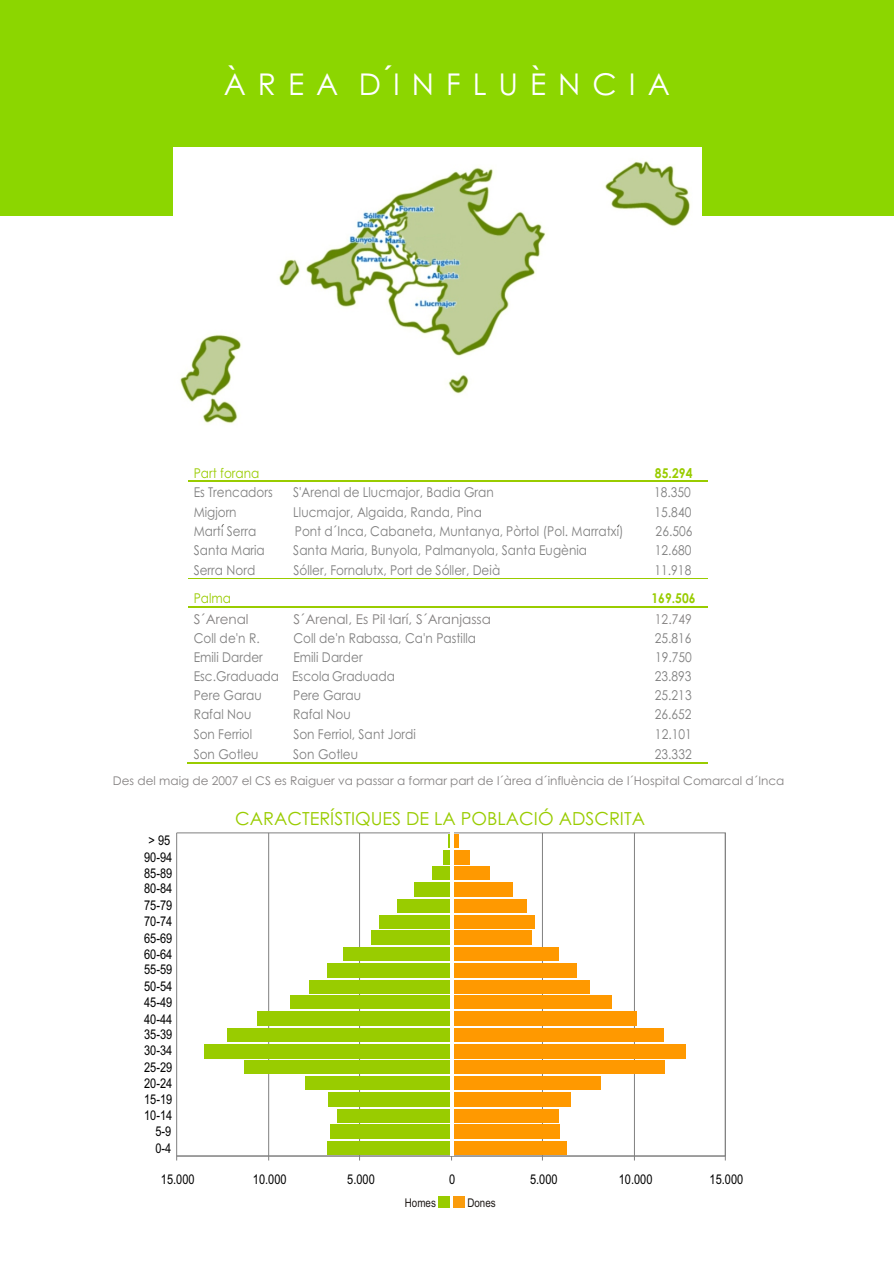
<style>
.page{position:relative;width:894px;height:1263px;background:#fff}
.page>*{position:absolute;margin:0;border:0;box-sizing:border-box;transform-origin:0 0}
.t1{font:30px "Century Gothic";letter-spacing:.4em;color:#fff}
.t2{font:700 22.65px "Century Gothic";color:#fff}
.t3{font:18px "Century Gothic";color:#9c0}
.t4{font:13.5px "Century Gothic";letter-spacing:.005em;color:#808080;scale:.89 1}
.t5{font:13.5px "Arial Narrow";color:#000}
.t6{font:13.5px "Century Gothic";color:#858282}
.t7{font:13.5px "Century Gothic";color:#9c0;scale:.89 1}
.t8{font:700 13.5px "Century Gothic";letter-spacing:.005em;color:#9c0;scale:.89 1}
.t9{font:13.5px "Century Gothic";color:#858282;scale:.89 1}
.t10{font:12px "Century Gothic";color:#858282}
.t11{font:12px "Arial Narrow";color:#1f1a17}
</style>
<div class="page">
<div style="left:0;top:0;width:894px;height:216px;background:#8cd600"></div>
<hr style="left:188px;top:480px;width:520px;height:2px;background:#9c0">
<hr style="left:188px;top:578px;width:520px;height:1px;background:#9c0">
<hr style="left:188px;top:606px;width:520px;height:2px;background:#9c0">
<hr style="left:187px;top:762px;width:101px;height:1px;background:#9c0">
<hr style="left:287px;top:762px;width:352px;height:1px;background:#9c0">
<hr style="left:638px;top:762px;width:70px;height:1px;background:#9c0">
<hr style="left:176px;top:833px;width:1px;height:323px;background:#808080">
<hr style="left:268px;top:833px;width:1px;height:323px;background:#808080">
<hr style="left:359px;top:833px;width:1px;height:323px;background:#808080">
<hr style="left:542px;top:833px;width:1px;height:323px;background:#808080">
<hr style="left:634px;top:833px;width:1px;height:323px;background:#808080">
<hr style="left:725px;top:833px;width:1px;height:323px;background:#808080">
<div style="left:327px;top:1141px;width:125px;height:14px;background:#9c0"></div>
<div style="left:330px;top:1125px;width:122px;height:14px;background:#9c0"></div>
<div style="left:337px;top:1109px;width:115px;height:13px;background:#9c0"></div>
<div style="left:328px;top:1092px;width:124px;height:15px;background:#9c0"></div>
<div style="left:305px;top:1076px;width:147px;height:14px;background:#9c0"></div>
<div style="left:244px;top:1061px;width:208px;height:13px;background:#9c0"></div>
<div style="left:204px;top:1044px;width:248px;height:14px;background:#9c0"></div>
<div style="left:227px;top:1028px;width:225px;height:14px;background:#9c0"></div>
<div style="left:257px;top:1011px;width:195px;height:15px;background:#9c0"></div>
<div style="left:290px;top:996px;width:162px;height:13px;background:#9c0"></div>
<div style="left:309px;top:980px;width:143px;height:13px;background:#9c0"></div>
<div style="left:327px;top:963px;width:125px;height:15px;background:#9c0"></div>
<div style="left:343px;top:947px;width:109px;height:14px;background:#9c0"></div>
<div style="left:371px;top:931px;width:81px;height:14px;background:#9c0"></div>
<div style="left:379px;top:915px;width:73px;height:13px;background:#9c0"></div>
<div style="left:397px;top:899px;width:55px;height:14px;background:#9c0"></div>
<div style="left:415px;top:882px;width:37px;height:15px;background:#9c0"></div>
<div style="left:432px;top:867px;width:20px;height:13px;background:#9c0"></div>
<div style="left:443px;top:850px;width:9px;height:14px;background:#9c0"></div>
<hr style="left:448px;top:834px;width:4px;height:13px;background:#9c0">
<div style="left:452px;top:1141px;width:115px;height:14px;background:#f90"></div>
<div style="left:452px;top:1125px;width:108px;height:14px;background:#f90"></div>
<div style="left:452px;top:1109px;width:107px;height:13px;background:#f90"></div>
<div style="left:452px;top:1092px;width:118px;height:15px;background:#f90"></div>
<div style="left:452px;top:1076px;width:149px;height:14px;background:#f90"></div>
<div style="left:452px;top:1061px;width:213px;height:13px;background:#f90"></div>
<div style="left:452px;top:1044px;width:234px;height:14px;background:#f90"></div>
<div style="left:452px;top:1028px;width:212px;height:14px;background:#f90"></div>
<div style="left:452px;top:1011px;width:185px;height:15px;background:#f90"></div>
<div style="left:452px;top:996px;width:160px;height:13px;background:#f90"></div>
<div style="left:452px;top:980px;width:138px;height:13px;background:#f90"></div>
<div style="left:452px;top:963px;width:125px;height:15px;background:#f90"></div>
<div style="left:452px;top:947px;width:107px;height:14px;background:#f90"></div>
<div style="left:452px;top:931px;width:80px;height:14px;background:#f90"></div>
<div style="left:452px;top:915px;width:83px;height:13px;background:#f90"></div>
<div style="left:452px;top:899px;width:75px;height:14px;background:#f90"></div>
<div style="left:452px;top:882px;width:61px;height:15px;background:#f90"></div>
<div style="left:452px;top:867px;width:38px;height:13px;background:#f90"></div>
<div style="left:452px;top:850px;width:18px;height:14px;background:#f90"></div>
<svg style="left:454px;top:834px;width:5px;height:13px"></svg>
<hr style="left:177px;top:1156px;width:548px;height:1px;background:#808080">
<hr style="left:450px;top:833px;width:3px;height:323px;background:#fff">
<div style="left:453px;top:1196px;width:12px;height:12px;background:#fa9c0d"></div>
<div style="left:438px;top:1196px;width:12px;height:12px;background:#9c0"></div>
<img style="left:174px;top:148px;width:527px;height:276px">
<h2 class="t2" style="left:228px;top:67px;width:11px">`</h2>
<h1 class="t1" style="left:224px;top:73px;width:116px">AREA</h1>
<h2 class="t2" style="left:532px;top:67px;width:11px">`</h2>
<h1 class="t1" style="left:359px;top:73px;width:313px">DINFLUENCIA</h1>
<p class="t7" style="left:194px;top:467px;width:75px">Part forana</p>
<p class="t8" style="left:655px;top:467px;width:44px">85.294</p>
<p class="t4" style="left:194px;top:487px;width:90px">Es Trencadors</p>
<p class="t4" style="left:293px;top:487px;width:227px">S'Arenal de Llucmajor, Badia Gran</p>
<p class="t4" style="left:654px;top:487px;width:43px">18.350</p>
<p class="t4" style="left:194px;top:506px;width:50px">Migjorn</p>
<p class="t4" style="left:293px;top:506px;width:213px">Llucmajor, Algaida, Randa, Pina</p>
<p class="t4" style="left:654px;top:506px;width:43px">15.840</p>
<p class="t4" style="left:194px;top:526px;width:72px">Marti Serra</p>
<p class="t4" style="left:295px;top:526px;width:371px">Pont d´Inca, Cabaneta, Muntanya, Pòrtol (Pol. Marratxi)</p>
<p class="t4" style="left:656px;top:526px;width:43px">26.506</p>
<p class="t4" style="left:194px;top:545px;width:81px">Santa Maria</p>
<p class="t4" style="left:293px;top:545px;width:332px">Santa Maria, Bunyola, Palmanyola, Santa Eugènia</p>
<p class="t4" style="left:655px;top:545px;width:43px">12.680</p>
<p class="t4" style="left:194px;top:565px;width:71px">Serra Nord</p>
<p class="t4" style="left:293px;top:565px;width:234px">Sóller, Fornalutx, Port de Sóller, Deià</p>
<p class="t4" style="left:655px;top:565px;width:43px">11.918</p>
<p class="t7" style="left:194px;top:593px;width:44px">Palma</p>
<p class="t8" style="left:652px;top:593px;width:51px">169.506</p>
<p class="t9" style="left:655px;top:614px;width:43px">12.749</p>
<p class="t4" style="left:194px;top:633px;width:76px">Coll de'n R.</p>
<p class="t4" style="left:293px;top:633px;width:207px">Coll de'n Rabassa, Ca'n Pastilla</p>
<p class="t4" style="left:655px;top:633px;width:43px">25.816</p>
<p class="t4" style="left:194px;top:652px;width:79px">Emili Darder</p>
<p class="t4" style="left:293px;top:652px;width:79px">Emili Darder</p>
<p class="t4" style="left:655px;top:652px;width:43px">19.750</p>
<p class="t4" style="left:194px;top:671px;width:228px">Esc.Graduada Escola Graduada</p>
<p class="t4" style="left:655px;top:671px;width:43px">23.893</p>
<p class="t4" style="left:194px;top:690px;width:78px">Pere Garau</p>
<p class="t4" style="left:293px;top:690px;width:78px">Pere Garau</p>
<p class="t4" style="left:655px;top:690px;width:43px">25.213</p>
<p class="t4" style="left:194px;top:709px;width:66px">Rafal Nou</p>
<p class="t4" style="left:293px;top:709px;width:66px">Rafal Nou</p>
<p class="t4" style="left:655px;top:709px;width:43px">26.652</p>
<p class="t4" style="left:194px;top:729px;width:67px">Son Ferriol</p>
<p class="t4" style="left:293px;top:729px;width:139px">Son Ferriol, Sant Jordi</p>
<p class="t4" style="left:655px;top:729px;width:43px">12.101</p>
<p class="t4" style="left:194px;top:749px;width:74px">Son Gotleu</p>
<p class="t4" style="left:293px;top:749px;width:74px">Son Gotleu</p>
<p class="t4" style="left:655px;top:749px;width:43px">23.332</p>
<p class="t6" style="left:194px;top:614px;width:56px">S´Arenal</p>
<p class="t6" style="left:294px;top:614px;width:199px">S´Arenal, Es Pil·larí, S´Aranjassa</p>
<p class="t10" style="left:113px;top:776px;width:673px">Des del maig de 2007 el CS es Raiguer va passar a formar part de l´àrea d´influència de l´Hospital Comarcal d´Inca</p>
<p class="t5" style="left:149px;top:835px;width:23px">&gt; 95</p>
<p class="t5" style="left:144px;top:852px;width:30px">90-94</p>
<p class="t5" style="left:144px;top:868px;width:30px">85-89</p>
<p class="t5" style="left:144px;top:884px;width:30px">80-84</p>
<p class="t5" style="left:144px;top:900px;width:30px">75-79</p>
<p class="t5" style="left:144px;top:916px;width:30px">70-74</p>
<p class="t5" style="left:144px;top:933px;width:30px">65-69</p>
<p class="t5" style="left:144px;top:949px;width:30px">60-64</p>
<p class="t5" style="left:144px;top:964px;width:30px">55-59</p>
<p class="t5" style="left:144px;top:981px;width:30px">50-54</p>
<p class="t5" style="left:144px;top:997px;width:30px">45-49</p>
<p class="t5" style="left:144px;top:1014px;width:30px">40-44</p>
<p class="t5" style="left:144px;top:1030px;width:30px">35-39</p>
<p class="t5" style="left:144px;top:1045px;width:30px">30-34</p>
<p class="t5" style="left:144px;top:1062px;width:30px">25-29</p>
<p class="t5" style="left:144px;top:1078px;width:30px">20-24</p>
<p class="t5" style="left:144px;top:1095px;width:30px">15-19</p>
<p class="t5" style="left:144px;top:1110px;width:30px">10-14</p>
<p class="t5" style="left:155px;top:1126px;width:17px">5-9</p>
<p class="t5" style="left:155px;top:1143px;width:17px">0-4</p>
<h3 class="t3" style="left:235px;top:811px;width:411px">CARACTERÍSTIQUES DE LA POBLACIÓ ADSCRITA</h3>
<p class="t5" style="left:161px;top:1174px;width:35px">15.000</p>
<p class="t5" style="left:253px;top:1174px;width:35px">10.000</p>
<p class="t5" style="left:347px;top:1174px;width:29px">5.000</p>
<p class="t5" style="left:449px;top:1174px;width:8px">0</p>
<p class="t5" style="left:530px;top:1174px;width:29px">5.000</p>
<p class="t5" style="left:619px;top:1174px;width:35px">10.000</p>
<p class="t5" style="left:710px;top:1174px;width:35px">15.000</p>
<p class="t11" style="left:405px;top:1199px;width:33px">Homes</p>
<p class="t11" style="left:467px;top:1199px;width:30px">Dones</p>
</div>
